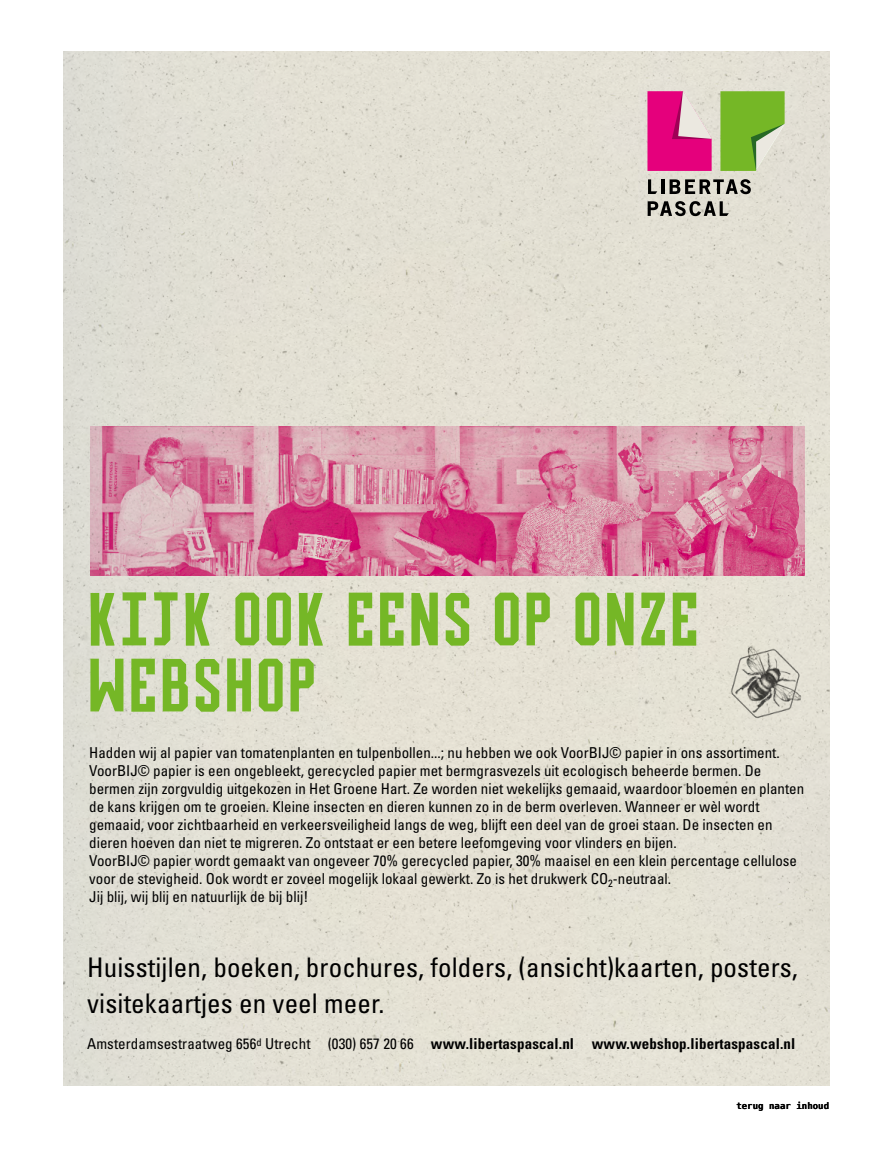
<style>
.page{position:relative;width:893px;height:1149px;background:#fff}
.page>*{position:absolute;margin:0;border:0;box-sizing:border-box;transform-origin:0 0}
.t1{font:66px/66px "Libertas Pascal";letter-spacing:.02em;color:#75b726}
.t2{font:condensed 27px/36px "Univers LT Std";letter-spacing:.005em;color:#000}
.t3{font:condensed 15px/18px "Univers LT Std";color:#000}
.t4{font:700 condensed 15px "Univers LT Std";letter-spacing:.01em;color:#000}
.t5{font:700 9px "Menlo";letter-spacing:.005em;color:#000}
.s1{font-weight:400}
</style>
<div class="page">
<div style="left:64px;top:51px;width:765px;height:1033px;background:#e3e0d4"></div>
<svg style="left:647px;top:91px;width:65px;height:80px;background:#e24296"></svg>
<svg style="left:648px;top:201px;width:81px;height:15px"></svg>
<svg style="left:648px;top:179px;width:9px;height:15px"></svg>
<hr style="left:661px;top:179px;width:3px;height:15px;background:#000">
<svg style="left:670px;top:179px;width:81px;height:15px"></svg>
<svg style="left:720px;top:91px;width:65px;height:80px;background:#8bbd4e"></svg>
<img style="left:90px;top:426px;width:714px;height:149px">
<img style="left:723px;top:628px;width:78px;height:91px">
<h1 class="t1" style="left:87px;top:588px;width:614px">KIJK OOK EENS OP ONZE<br>WEBSHOP</h1>
<p class="t3" style="left:89px;top:743px;width:716px">Hadden wij al papier van tomatenplanten en tulpenbollen...; nu hebben we ook VoorBIJ© papier in ons assortiment.<br>VoorBIJ© papier is een ongebleekt, gerecycled papier met bermgrasvezels uit ecologisch beheerde bermen. De bermen zijn zorgvuldig uitgekozen in Het Groene Hart. Ze worden niet wekelijks gemaaid, waardoor bloemen en planten de kans krijgen om te groeien. Kleine insecten en dieren kunnen zo in de berm overleven. Wanneer er wèl wordt gemaaid, voor zichtbaarheid en verkeersveiligheid langs de weg, blijft een deel van de groei staan. De insecten en dieren hoeven dan niet te migreren. Zo ontstaat er een betere leefomgeving voor vlinders en bijen.<br>VoorBIJ© papier wordt gemaakt van ongeveer 70% gerecycled papier, 30% maaisel en een klein percentage cellulose voor de stevigheid. Ook wordt er zoveel mogelijk lokaal gewerkt. Zo is het drukwerk CO<sub>2</sub>-neutraal.<br>Jij blij, wij blij en natuurlijk de bij blij!</p>
<h2 class="t2" style="left:87px;top:948px;width:712px">Huisstijlen, boeken, brochures, folders, (ansicht)kaarten, posters, visitekaartjes en veel meer.</h2>
<p class="t4" style="left:87px;top:1034px;width:710px"><span class="s1">Amsterdamsestraatweg 656</span><sup>d</sup> <span class="s1">Utrecht (030) 657 20 66</span> www.libertaspascal.nl www.webshop.libertaspascal.nl</p>
<p class="t5" style="left:736px;top:1098px;width:94px">terug naar inhoud</p>
</div>
